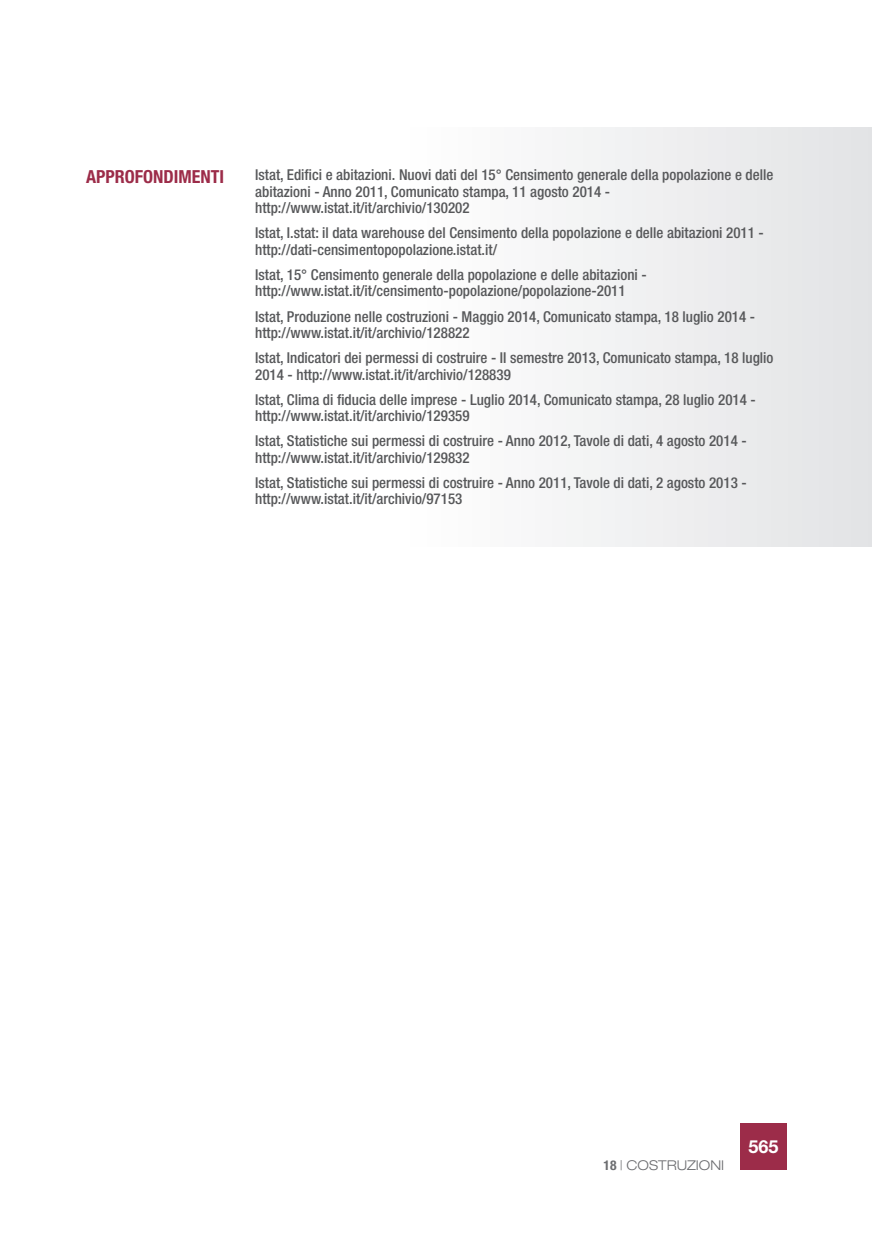
<style>
.page{position:relative;width:872px;height:1234px;background:#fff}
.page>*{position:absolute;margin:0;border:0;box-sizing:border-box;transform-origin:0 0}
.t1{font:700 condensed 18px "Helvetica Neue LT Std";color:#9c2c49}
.t2{font:700 18px "Helvetica Neue LT Std";color:#fff}
.t3{font:500 condensed 15px/16.5px "Helvetica Neue LT Std";color:#57585a}
.t4{font:300 expanded 13.5px "Helvetica Neue LT Std";color:#6c6d70}
.s1{font-weight:700;font-stretch:condensed}
</style>
<div class="page">
<div style="left:740px;top:1123px;width:47px;height:46px;background:#9c2c49"></div>
<div style="left:0;top:128px;width:872px;height:418px;background:linear-gradient(to right,#fff,#e8e9eb)"></div>
<p class="t1" style="left:86px;top:166px;width:139px">APPROFONDIMENTI</p>
<p class="t3" style="left:255px;top:166px;width:519px">Istat, Edifici e abitazioni. Nuovi dati del 15° Censimento generale della popolazione e delle abitazioni - Anno 2011, Comunicato stampa, 11 agosto 2014 - http://www.istat.it/it/archivio/130202</p>
<p class="t3" style="left:255px;top:224px;width:510px">Istat, I.stat: il data warehouse del Censimento della popolazione e delle abitazioni 2011 - http://dati-censimentopopolazione.istat.it/</p>
<p class="t3" style="left:255px;top:266px;width:393px">Istat, 15° Censimento generale della popolazione e delle abitazioni - http://www.istat.it/it/censimento-popolazione/popolazione-2011</p>
<p class="t3" style="left:255px;top:307px;width:501px">Istat, Produzione nelle costruzioni - Maggio 2014, Comunicato stampa, 18 luglio 2014 - http://www.istat.it/it/archivio/128822</p>
<p class="t3" style="left:255px;top:349px;width:520px">Istat, Indicatori dei permessi di costruire - II semestre 2013, Comunicato stampa, 18 luglio<br>2014 - http://www.istat.it/it/archivio/128839</p>
<p class="t3" style="left:255px;top:391px;width:502px">Istat, Clima di fiducia delle imprese - Luglio 2014, Comunicato stampa, 28 luglio 2014 - http://www.istat.it/it/archivio/129359</p>
<p class="t3" style="left:255px;top:432px;width:493px">Istat, Statistiche sui permessi di costruire - Anno 2012, Tavole di dati, 4 agosto 2014 - http://www.istat.it/it/archivio/129832</p>
<p class="t3" style="left:255px;top:474px;width:493px">Istat, Statistiche sui permessi di costruire - Anno 2011, Tavole di dati, 2 agosto 2013 - http://www.istat.it/it/archivio/97153</p>
<p class="t4" style="left:603px;top:1156px;width:122px"><span class="s1">18</span> | COSTRUZIONI</p>
<p class="t2" style="left:748px;top:1135px;width:32px">565</p>
</div>
